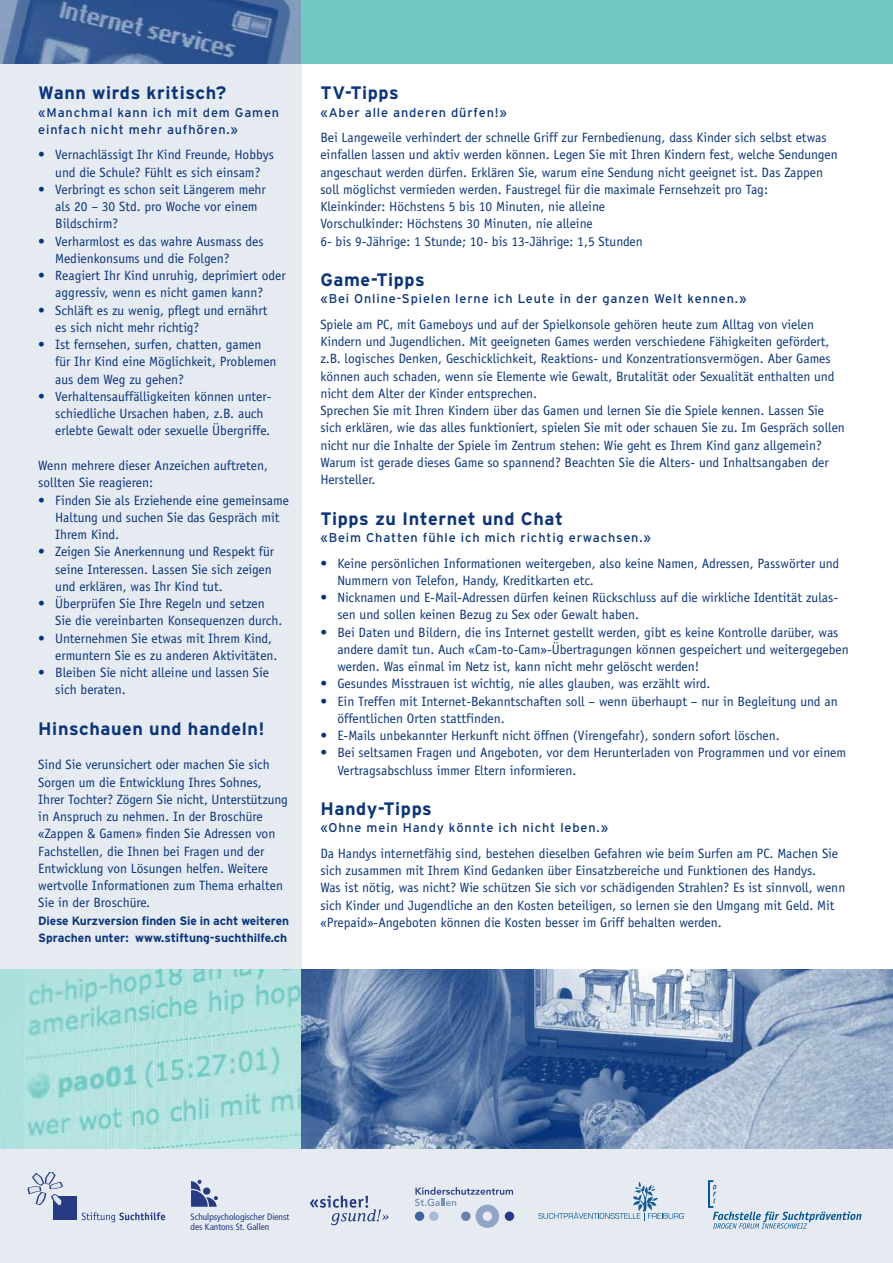
<style>
.page{position:relative;width:893px;height:1263px;background:#fff}
.page>*{position:absolute;margin:0;border:0;box-sizing:border-box;transform-origin:0 0}
.t1{font:700 18px "Interstate";letter-spacing:.035em;color:#0a347b}
.t2{font:13.5px/17.2px "Officina Sans";color:#0a347b}
.t3{font:12.75px/17.2px "Interstate";letter-spacing:.065em;color:#0a347b}
.t4{font:700 12px/17.2px "Interstate";letter-spacing:-.01em;color:#0a347b}
.t5{font:condensed 9.3px/10.4px "Frutiger";color:#263b84}
</style>
<div class="page">
<div style="left:0;top:64px;width:302px;height:910px;background:#e6ebf2"></div>
<div style="left:0;top:1148px;width:893px;height:115px;background:#e6ebf2"></div>
<img style="left:0;top:969px;width:893px;height:179px">
<img style="left:0;top:0;width:302px;height:64px">
<div style="left:302px;top:0;width:591px;height:64px;background:#71c8c4"></div>
<svg style="left:81px;top:1212px;width:84px;height:10px"></svg>
<div style="left:53px;top:1196px;width:24px;height:24px;background:#263b84"></div>
<svg style="left:28px;top:1172px;width:35px;height:33px"></svg>
<svg style="left:191px;top:1180px;width:27px;height:27px"></svg>
<svg style="left:310px;top:1195px;width:79px;height:30px"></svg>
<svg style="left:415px;top:1187px;width:98px;height:41px"></svg>
<svg style="left:708px;top:1180px;width:153px;height:49px"></svg>
<svg style="left:538px;top:1182px;width:146px;height:38px"></svg>
<h1 class="t1" style="left:38px;top:83px;width:189px">Wann wirds kritisch?</h1>
<p class="t3" style="left:38px;top:104px;width:242px">«Manchmal kann ich mit dem Gamen einfach nicht mehr aufhören.»</p>
<p class="t2" style="left:38px;top:147px;width:237px;text-align:center">• Vernachlässigt Ihr Kind Freunde, Hobbys und die Schule? Fühlt es sich einsam?</p>
<p class="t2" style="left:55px;top:182px;width:212px;text-indent:-17px">• Verbringt es schon seit Längerem mehr als 20 – 30 Std. pro Woche vor einem<br>Bildschirm?</p>
<p class="t2" style="left:55px;top:234px;width:210px;text-indent:-17px">• Verharmlost es das wahre Ausmass des<br>Medienkonsums und die Folgen?</p>
<p class="t2" style="left:38px;top:268px;width:249px;text-align:center">• Reagiert Ihr Kind unruhig, deprimiert oder aggressiv, wenn es nicht gamen kann?</p>
<p class="t2" style="left:55px;top:303px;width:214px;text-indent:-17px">• Schläft es zu wenig, pflegt und ernährt es sich nicht mehr richtig?</p>
<p class="t2" style="left:55px;top:337px;width:223px;text-indent:-17px">• Ist fernsehen, surfen, chatten, gamen für Ihr Kind eine Möglichkeit, Problemen aus dem Weg zu gehen?</p>
<p class="t2" style="left:55px;top:389px;width:218px;text-indent:-17px">• Verhaltensauffälligkeiten können unter&shy;schiedliche Ursachen haben, z.B. auch erlebte Gewalt oder sexuelle Übergriffe.</p>
<p class="t2" style="left:38px;top:458px;width:231px">Wenn mehrere dieser Anzeichen auftreten, sollten Sie reagieren:</p>
<p class="t2" style="left:55px;top:492px;width:235px;text-indent:-17px">• Finden Sie als Erziehende eine gemeinsame<br>Haltung und suchen Sie das Gespräch mit<br>Ihrem Kind.</p>
<p class="t2" style="left:55px;top:544px;width:220px;text-indent:-17px">• Zeigen Sie Anerkennung und Respekt für seine Interessen. Lassen Sie sich zeigen und erklären, was Ihr Kind tut.</p>
<p class="t2" style="left:55px;top:596px;width:229px;text-indent:-17px">• Überprüfen Sie Ihre Regeln und setzen<br>Sie die vereinbarten Konsequenzen durch.</p>
<p class="t2" style="left:55px;top:630px;width:224px;text-indent:-17px">• Unternehmen Sie etwas mit Ihrem Kind, ermuntern Sie es zu anderen Aktivitäten.</p>
<p class="t2" style="left:55px;top:665px;width:215px;text-indent:-17px">• Bleiben Sie nicht alleine und lassen Sie sich beraten.</p>
<h1 class="t1" style="left:38px;top:718px;width:228px">Hinschauen und handeln!</h1>
<p class="t2" style="left:38px;top:757px;width:251px">Sind Sie verunsichert oder machen Sie sich Sorgen um die Entwicklung Ihres Sohnes, Ihrer Tochter? Zögern Sie nicht, Unterstützung in Anspruch zu nehmen. In der Broschüre «Zappen &amp; Gamen» finden Sie Adressen von Fachstellen, die Ihnen bei Fragen und der Entwicklung von Lösungen helfen. Weitere wertvolle Informationen zum Thema erhalten Sie in der Broschüre.</p>
<p class="t4" style="left:38px;top:912px;width:252px">Diese Kurzversion finden Sie in acht weiteren<br>Sprachen unter: www.stiftung-suchthilfe.ch</p>
<h1 class="t1" style="left:320px;top:83px;width:80px">TV-Tipps</h1>
<p class="t3" style="left:320px;top:104px;width:188px">«Aber alle anderen dürfen!»</p>
<p class="t2" style="left:320px;top:130px;width:519px">Bei Langeweile verhindert der schnelle Griff zur Fernbedienung, dass Kinder sich selbst etwas einfallen lassen und aktiv werden können. Legen Sie mit Ihren Kindern fest, welche Sendungen angeschaut werden dürfen. Erklären Sie, warum eine Sendung nicht geeignet ist. Das Zappen soll möglichst vermieden werden. Faustregel für die maximale Fernsehzeit pro Tag:<br>Kleinkinder: Höchstens 5 bis 10 Minuten, nie alleine<br>Vorschulkinder: Höchstens 30 Minuten, nie alleine<br>6- bis 9-Jährige: 1 Stunde; 10- bis 13-Jährige: 1,5 Stunden</p>
<h1 class="t1" style="left:320px;top:269px;width:106px">Game-Tipps</h1>
<p class="t3" style="left:320px;top:290px;width:428px">«Bei Online-Spielen lerne ich Leute in der ganzen Welt kennen.»</p>
<p class="t2" style="left:320px;top:317px;width:526px">Spiele am PC, mit Gameboys und auf der Spielkonsole gehören heute zum Alltag von vielen Kindern und Jugendlichen. Mit geeigneten Games werden verschiedene Fähigkeiten gefördert, z.B. logisches Denken, Geschicklichkeit, Reaktions- und Konzentrationsvermögen. Aber Games können auch schaden, wenn sie Elemente wie Gewalt, Brutalität oder Sexualität enthalten und nicht dem Alter der Kinder entsprechen.<br>Sprechen Sie mit Ihren Kindern über das Gamen und lernen Sie die Spiele kennen. Lassen Sie sich erklären, wie das alles funktioniert, spielen Sie mit oder schauen Sie zu. Im Gespräch sollen nicht nur die Inhalte der Spiele im Zentrum stehen: Wie geht es Ihrem Kind ganz allgemein?<br>Warum ist gerade dieses Game so spannend? Beachten Sie die Alters- und Inhaltsangaben der Hersteller.</p>
<h1 class="t1" style="left:320px;top:508px;width:244px">Tipps zu Internet und Chat</h1>
<p class="t3" style="left:320px;top:529px;width:332px">«Beim Chatten fühle ich mich richtig erwachsen.»</p>
<p class="t2" style="left:337px;top:555px;width:503px;text-indent:-17px">• Keine persönlichen Informationen weitergeben, also keine Namen, Adressen, Passwörter und<br>Nummern von Telefon, Handy, Kreditkarten etc.</p>
<p class="t2" style="left:337px;top:590px;width:502px;text-indent:-17px">• Nicknamen und E-Mail-Adressen dürfen keinen Rückschluss auf die wirkliche Identität zulas&shy;sen und sollen keinen Bezug zu Sex oder Gewalt haben.</p>
<p class="t2" style="left:337px;top:624px;width:513px;text-indent:-17px">• Bei Daten und Bildern, die ins Internet gestellt werden, gibt es keine Kontrolle darüber, was andere damit tun. Auch «Cam-to-Cam»-Übertragungen können gespeichert und weitergegeben werden. Was einmal im Netz ist, kann nicht mehr gelöscht werden!</p>
<p class="t2" style="left:320px;top:676px;width:392px">• Gesundes Misstrauen ist wichtig, nie alles glauben, was erzählt wird.</p>
<p class="t2" style="left:337px;top:693px;width:502px;text-indent:-17px">• Ein Treffen mit Internet-Bekanntschaften soll – wenn überhaupt – nur in Begleitung und an öffentlichen Orten stattfinden.</p>
<p class="t2" style="left:320px;top:728px;width:461px">• E-Mails unbekannter Herkunft nicht öffnen (Virengefahr), sondern sofort löschen.</p>
<p class="t2" style="left:337px;top:745px;width:510px;text-indent:-17px">• Bei seltsamen Fragen und Angeboten, vor dem Herunterladen von Programmen und vor einem<br>Vertragsabschluss immer Eltern informieren.</p>
<h1 class="t1" style="left:320px;top:798px;width:113px">Handy-Tipps</h1>
<p class="t3" style="left:320px;top:819px;width:289px">«Ohne mein Handy könnte ich nicht leben.»</p>
<p class="t2" style="left:320px;top:846px;width:526px">Da Handys internetfähig sind, bestehen dieselben Gefahren wie beim Surfen am PC. Machen Sie sich zusammen mit Ihrem Kind Gedanken über Einsatzbereiche und Funktionen des Handys.<br>Was ist nötig, was nicht? Wie schützen Sie sich vor schädigenden Strahlen? Es ist sinnvoll, wenn sich Kinder und Jugendliche an den Kosten beteiligen, so lernen sie den Umgang mit Geld. Mit «Prepaid»-Angeboten können die Kosten besser im Griff behalten werden.</p>
<p class="t5" style="left:191px;top:1212px;width:100px">Schulpsychologischer Dienst des Kantons St. Gallen</p>
</div>
